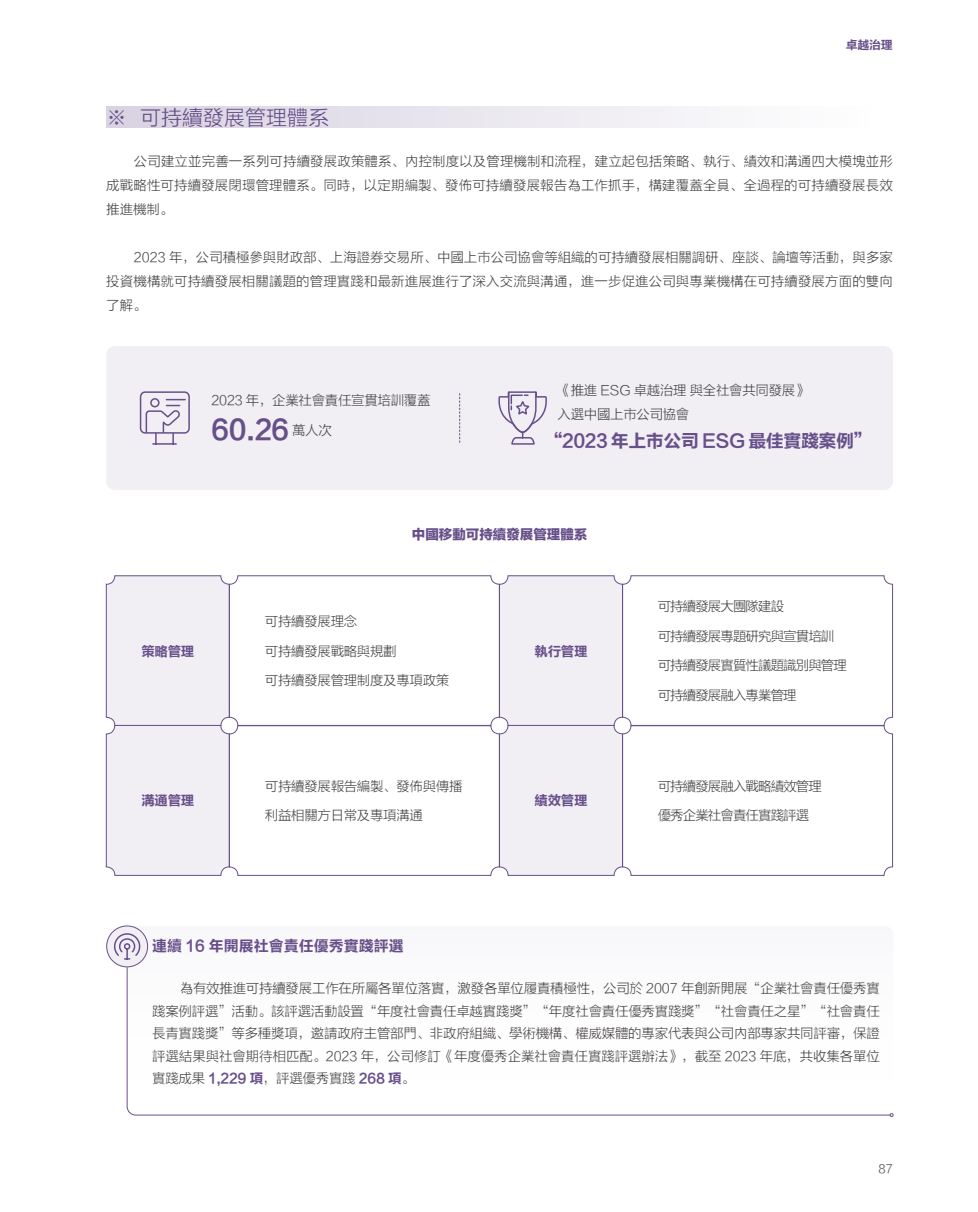
<style>
.page{position:relative;width:978px;height:1212px;background:#fff}
.page>*{position:absolute;margin:0;border:0;box-sizing:border-box;transform-origin:0 0}
.t1{font:27px "FZLTCHK GBK1 0";color:#67508a}
.t2{font:21px "FZLTXHK";color:#67508a}
.t3{font:18px "FZLTCHK GBK1 0";letter-spacing:-.025em;color:#67508a}
.t4{font:15px "FZLTCHK GBK1 0";color:#67508a}
.t5{font:13.5px/24px "FZLTXHK";letter-spacing:-.025em;color:#4d4a4a;text-align:justify}
.t6{font:13.5px/29.5px "FZLTXHK";letter-spacing:-.07em;color:#4d4a4a}
.t7{font:13.5px "FZLTCHK GBK1 0";letter-spacing:-.025em;color:#67508a}
.t8{font:13.5px "FZLTTHK GBK1 0";color:#67508a}
.t9{font:12px "FZLTCHK GBK1 0";color:#67508a}
.t10{font:12px "FZLTXHK";color:#4d4a4a}
.s1{font-family:"FZLTCHK GBK1 0";color:#67508a}
</style>
<div class="page">
<div style="left:128px;top:926px;width:765px;height:191px;background:#f9f8fa;border-radius:9px"></div>
<svg style="left:126px;top:966px;width:764px;height:150px"></svg>
<div style="left:107px;top:926px;width:41px;height:41px;background:#f1eef4;border-radius:50%"></div>
<div style="left:106px;top:925px;width:42px;height:42px;border:1px solid #67508a;border-radius:50%"></div>
<svg style="left:111px;top:930px;width:30px;height:30px"></svg>
<div style="left:106px;top:576px;width:123px;height:150px;background:#f1eef4;border-radius:9px"></div>
<div style="left:106px;top:575px;width:124px;height:151px;border:1px solid #67508a;border-radius:9px"></div>
<div style="left:106px;top:725px;width:123px;height:150px;background:#f1eef4;border-radius:9px"></div>
<div style="left:106px;top:725px;width:124px;height:151px;border:1px solid #67508a;border-radius:9px"></div>
<div style="left:500px;top:576px;width:123px;height:150px;background:#f1eef4;border-radius:9px"></div>
<div style="left:499px;top:575px;width:124px;height:151px;border:1px solid #67508a;border-radius:9px"></div>
<div style="left:500px;top:725px;width:123px;height:150px;background:#f1eef4;border-radius:9px"></div>
<div style="left:499px;top:725px;width:124px;height:151px;border:1px solid #67508a;border-radius:9px"></div>
<div style="left:229px;top:575px;width:271px;height:151px;border:1px solid #67508a;border-radius:9px"></div>
<div style="left:229px;top:725px;width:271px;height:151px;border:1px solid #67508a;border-radius:9px"></div>
<div style="left:622px;top:575px;width:271px;height:151px;border:1px solid #67508a;border-radius:9px"></div>
<div style="left:622px;top:725px;width:271px;height:151px;border:1px solid #67508a;border-radius:9px"></div>
<div style="left:106px;top:106px;width:787px;height:21px;background:linear-gradient(to right,#d8d2e1,#fff)"></div>
<div style="left:106px;top:346px;width:787px;height:144px;background:#f1eef4;border-radius:9px"></div>
<div style="left:150px;top:398px;width:10px;height:9px;border:2px solid #67508a;border-radius:50%"></div>
<hr style="left:153px;top:443px;width:23px;height:2px;background:#67508a">
<div style="left:140px;top:391px;width:50px;height:43px;border:2px solid #67508a;border-radius:5px"></div>
<svg style="left:145px;top:399px;width:40px;height:45px"></svg>
<svg style="left:459px;top:393px;width:1px;height:50px"></svg>
<svg style="left:498px;top:391px;width:49px;height:54px"></svg>
<p class="t9" style="left:846px;top:38px;width:49px">卓越治理</p>
<h2 class="t2" style="left:106px;top:106px;width:225px">※ 可持續發展管理體系</h2>
<p class="t5" style="left:106px;top:150px;width:788px;text-indent:28px">公司建立並完善一系列可持續發展政策體系、內控制度以及管理機制和流程，建立起包括策略、執行、績效和溝通四大模塊並形成戰略性可持續發展閉環管理體系。同時，以定期編製、發佈可持續發展報告為工作抓手，構建覆蓋全員、全過程的可持續發展長效推進機制。</p>
<p class="t5" style="left:106px;top:246px;width:788px;text-indent:28px">2023 年，公司積極參與財政部、上海證券交易所、中國上市公司協會等組織的可持續發展相關調研、座談、論壇等活動，與多家投資機構就可持續發展相關議題的管理實踐和最新進展進行了深入交流與溝通，進一步促進公司與專業機構在可持續發展方面的雙向了解。</p>
<p class="t5" style="left:212px;top:388px;width:221px">2023 年，企業社會責任宣貫培訓覆蓋</p>
<h1 class="t1" style="left:212px;top:415px;width:122px">60.26 <sup>萬人次</sup></h1>
<p class="t5" style="left:557px;top:379px;width:253px">《推進 ESG 卓越治理與全社會共同發展》入選中國上市公司協會</p>
<h3 class="t3" style="left:545px;top:431px;width:328px">“2023 年上市公司 ESG 最佳實踐案例”</h3>
<p class="t7" style="left:141px;top:643px;width:54px">策略管理</p>
<p class="t7" style="left:141px;top:793px;width:54px">溝通管理</p>
<p class="t8" style="left:412px;top:527px;width:177px">中國移動可持續發展管理體系</p>
<p class="t5" style="left:265px;top:607px;width:186px;line-height:29.5px;text-align:left">可持續發展理念<br>可持續發展戰略與規劃<br>可持續發展管理制度及專項政策</p>
<p class="t5" style="left:265px;top:771px;width:199px;line-height:29.5px">可持續發展報告編製、發佈與傳播利益相關方日常及專項溝通</p>
<p class="t7" style="left:535px;top:643px;width:54px">執行管理</p>
<p class="t7" style="left:535px;top:793px;width:54px">績效管理</p>
<p class="t6" style="left:658px;top:592px;width:191px">可持續發展大團隊建設<br>可持續發展專題研究與宣貫培訓可持續發展實質性議題識別與管理可持續發展融入專業管理</p>
<p class="t6" style="left:658px;top:771px;width:166px">可持續發展融入戰略績效管理優秀企業社會責任實踐評選</p>
<p class="t4" style="left:152px;top:938px;width:253px">連續 16 年開展社會責任優秀實踐評選</p>
<p class="t5" style="left:152px;top:977px;width:729px;line-height:22.5px;text-indent:28px">為有效推進可持續發展工作在所屬各單位落實，激發各單位履責積極性，公司於 2007 年創新開展“企業社會責任優秀實踐案例評選”活動。該評選活動設置“年度社會責任卓越實踐獎”“年度社會責任優秀實踐獎”“社會責任之星”“社會責任長青實踐獎”等多種獎項，邀請政府主管部門、非政府組織、學術機構、權威媒體的專家代表與公司內部專家共同評審，保證評選結果與社會期待相匹配。2023 年，公司修訂《年度優秀企業社會責任實踐評選辦法》，截至 2023 年底，共收集各單位實踐成果 <span class="s1">1,229 項</span>，評選優秀實踐 <span class="s1">268 項</span>。</p>
<p class="t10" style="left:878px;top:1162px;width:16px">87</p>
</div>
